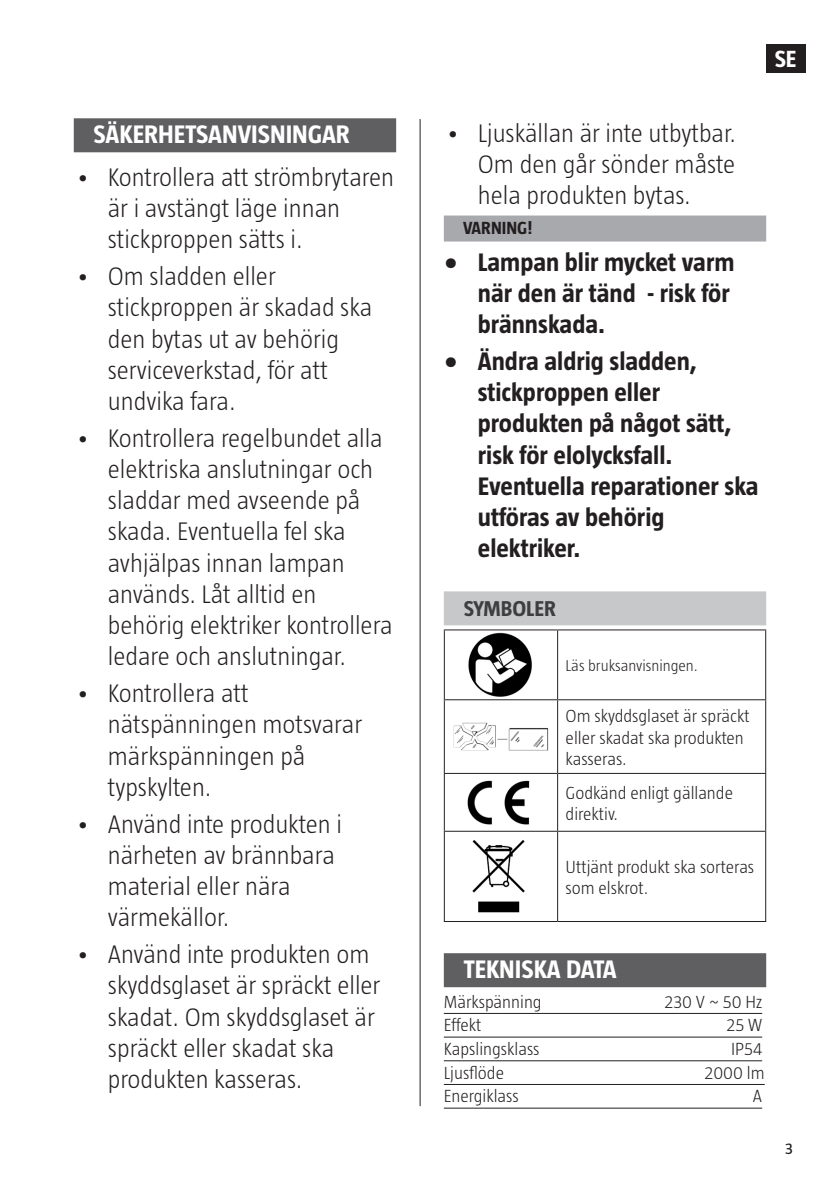
<style>
.page{position:relative;width:840px;height:1191px;background:#fff}
.page>*{position:absolute;margin:0;border:0;box-sizing:border-box;transform-origin:0 0}
.t1{font:300 26px/31.2px "Taz";color:#231f20}
.t2{font:700 26px/31.2px "Taz";color:#231f20}
.t3{font:700 26px "Taz";color:#fff}
.t4{font:700 24px "Taz";color:#fff}
.t5{font:700 22px "Taz";color:#3e3e3f}
.t6{font:300 18px/21.6px "Taz";color:#231f20}
.t7{font:700 18px "Taz";color:#231f20}
.t8{font:300 16px "Taz";color:#231f20}
.t9{font:16px "Taz";color:#231f20}
</style>
<div class="page">
<div style="left:765px;top:44px;width:39px;height:28px;background:#231f20"></div>
<hr style="left:419px;top:119px;width:1px;height:987px;background:#231f20">
<div style="left:74px;top:118px;width:322px;height:34px;background:#5f5f62"></div>
<div style="left:443px;top:215px;width:322px;height:26px;background:#a8a9ad"></div>
<div style="left:443px;top:591px;width:322px;height:34px;background:#c7c8ca"></div>
<div style="left:443px;top:953px;width:322px;height:34px;background:#5f5f62"></div>
<hr style="left:443px;top:1013px;width:318px;height:1px;background:#231f20">
<hr style="left:443px;top:1036px;width:318px;height:1px;background:#231f20">
<hr style="left:443px;top:1060px;width:318px;height:1px;background:#231f20">
<hr style="left:443px;top:1084px;width:321px;height:1px;background:#231f20">
<hr style="left:443px;top:1107px;width:318px;height:1px;background:#231f20">
<hr style="left:443px;top:700px;width:1px;height:73px;background:#231f20">
<hr style="left:557px;top:700px;width:1px;height:73px;background:#231f20">
<hr style="left:764px;top:700px;width:1px;height:73px;background:#231f20">
<hr style="left:443px;top:773px;width:114px;height:1px;background:#231f20">
<hr style="left:443px;top:774px;width:1px;height:56px;background:#231f20">
<hr style="left:557px;top:773px;width:208px;height:1px;background:#231f20">
<hr style="left:557px;top:774px;width:1px;height:56px;background:#231f20">
<hr style="left:764px;top:774px;width:1px;height:56px;background:#231f20">
<hr style="left:443px;top:830px;width:114px;height:1px;background:#231f20">
<hr style="left:443px;top:831px;width:1px;height:90px;background:#231f20">
<hr style="left:557px;top:830px;width:208px;height:1px;background:#231f20">
<hr style="left:557px;top:831px;width:1px;height:90px;background:#231f20">
<hr style="left:764px;top:831px;width:1px;height:90px;background:#231f20">
<hr style="left:443px;top:921px;width:114px;height:1px;background:#231f20">
<hr style="left:557px;top:921px;width:208px;height:1px;background:#231f20">
<hr style="left:443px;top:629px;width:114px;height:1px;background:#231f20">
<hr style="left:443px;top:630px;width:1px;height:69px;background:#231f20">
<hr style="left:557px;top:629px;width:208px;height:1px;background:#231f20">
<hr style="left:557px;top:630px;width:1px;height:69px;background:#231f20">
<hr style="left:764px;top:630px;width:1px;height:69px;background:#231f20">
<hr style="left:443px;top:699px;width:114px;height:1px;background:#231f20">
<hr style="left:557px;top:699px;width:208px;height:1px;background:#231f20">
<img style="left:468px;top:632px;width:64px;height:65px">
<img style="left:453px;top:722px;width:96px;height:29px">
<img style="left:467px;top:780px;width:63px;height:45px">
<img style="left:472px;top:839px;width:53px;height:74px">
<p class="t3" style="left:94px;top:120px;width:258px">SÄKERHETSANVISNINGAR</p>
<p class="t1" style="left:108px;top:161px;width:287px;text-indent:-32px">• Kontrollera att strömbrytaren är i avstängt läge innan stickproppen sätts i.</p>
<p class="t1" style="left:108px;top:260px;width:266px;text-indent:-32px">• Om sladden eller stickproppen är skadad ska den bytas ut av behörig serviceverkstad, för att undvika fara.</p>
<p class="t1" style="left:108px;top:422px;width:286px;text-indent:-32px">• Kontrollera regelbundet alla elektriska anslutningar och sladdar med avseende på skada. Eventuella fel ska avhjälpas innan lampan används. Låt alltid en behörig elektriker kontrollera ledare och anslutningar.</p>
<p class="t1" style="left:108px;top:677px;width:256px;text-indent:-32px">• Kontrollera att nätspänningen motsvarar märkspänningen på typskylten.</p>
<p class="t1" style="left:108px;top:808px;width:235px;text-indent:-32px">• Använd inte produkten i närheten av brännbara material eller nära värmekällor.</p>
<p class="t1" style="left:108px;top:938px;width:274px;text-indent:-32px">• Använd inte produkten om skyddsglaset är spräckt eller skadat. Om skyddsglaset är spräckt eller skadat ska produkten kasseras.</p>
<p class="t4" style="left:774px;top:45px;width:23px">SE</p>
<p class="t1" style="left:477px;top:117px;width:260px;text-align:justify;text-indent:-32px">• Ljuskällan är inte utbytbar.<br>Om den går sönder måste hela produkten bytas.</p>
<p class="t7" style="left:463px;top:217px;width:71px">VARNING!</p>
<p class="t2" style="left:477px;top:246px;width:258px;text-indent:-34px">• Lampan blir mycket varm när den är tänd - risk för brännskada.</p>
<p class="t2" style="left:477px;top:345px;width:282px;text-indent:-34px">• Ändra aldrig sladden, stickproppen eller produkten på något sätt, risk för elolycksfall.<br>Eventuella reparationer ska utföras av behörig elektriker.</p>
<p class="t5" style="left:463px;top:596px;width:94px">SYMBOLER</p>
<p class="t8" style="left:565px;top:657px;width:134px">Läs bruksanvisningen.</p>
<p class="t6" style="left:565px;top:705px;width:185px">Om skyddsglaset är spräckt eller skadat ska produkten kasseras.</p>
<p class="t6" style="left:565px;top:781px;width:169px">Godkänd enligt gällande direktiv.</p>
<p class="t6" style="left:565px;top:855px;width:190px">Uttjänt produkt ska sorteras som elskrot.</p>
<p class="t3" style="left:463px;top:954px;width:154px">TEKNISKA DATA</p>
<p class="t6" style="left:443px;top:990px;width:99px">Märkspänning</p>
<p class="t6" style="left:664px;top:990px;width:99px">230 V ~ 50 Hz</p>
<p class="t6" style="left:443px;top:1014px;width:39px">Effekt</p>
<p class="t6" style="left:726px;top:1014px;width:37px">25 W</p>
<p class="t6" style="left:443px;top:1037px;width:97px">Kapslingsklass</p>
<p class="t6" style="left:730px;top:1037px;width:33px">IP54</p>
<p class="t6" style="left:443px;top:1061px;width:62px">Ljusflöde</p>
<p class="t6" style="left:704px;top:1061px;width:62px">2000 lm</p>
<p class="t6" style="left:443px;top:1085px;width:76px">Energiklass</p>
<p class="t6" style="left:752px;top:1085px;width:11px">A</p>
<p class="t9" style="left:784px;top:1139px;width:9px">3</p>
</div>
